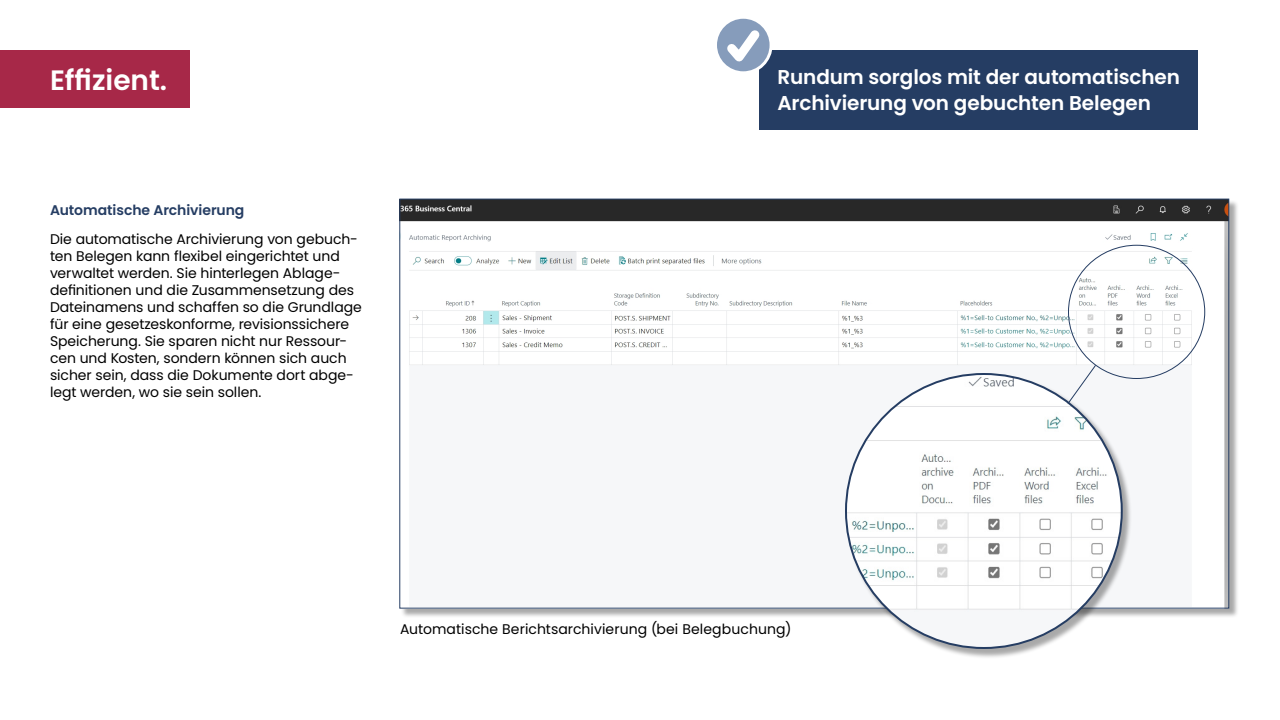
<style>
.page{position:relative;width:1280px;height:720px;background:#fff}
.page>*{position:absolute;margin:0;border:0;box-sizing:border-box;transform-origin:0 0}
.Flag{font:600 28px "Poppins";color:#fff}
.Farbige_Fläche{font:600 20px/26px "Poppins";letter-spacing:-.005em;color:#fff}
.Fließtext{font:14px/17px "Poppins";letter-spacing:-.005em;color:#000}
.Bildbeschriftung{font:14px "Poppins";letter-spacing:.005em;color:#000}
.Zwischenüberschrift_Semibold{font:600 14px "Poppins";letter-spacing:-.005em;color:#253d63}
</style>
<div class="page">
<div style="left:400px;top:200px;width:839px;height:418px;background:#000;opacity:.34"></div>
<img style="left:401px;top:201px;width:826px;height:406px">
<div style="left:0;top:50px;width:190px;height:58px;background:#a72848"></div>
<div style="left:760px;top:50px;width:438px;height:80px;background:#253d63"></div>
<svg style="left:715px;top:17px;width:56px;height:56px"></svg>
<div style="left:714px;top:16px;width:59px;height:58px;border:3px solid #fff;border-radius:50%"></div>
<svg style="left:719px;top:22px;width:48px;height:50px"></svg>
<div style="left:846px;top:374px;width:286px;height:285px;background:#000;opacity:.34"></div>
<img style="left:846px;top:374px;width:276px;height:274px">
<svg style="left:1067px;top:364px;width:30px;height:41px"></svg>
<p class="Flag" style="left:50px;top:64px;width:119px">Effizient.</p>
<p class="Farbige_Fläche" style="left:778px;top:65px;width:404px">Rundum sorglos mit der automatischen<br>Archivierung von gebuchten Belegen</p>
<p class="Zwischenüberschrift_Semibold" style="left:50px;top:202px;width:196px">Automatische Archivierung</p>
<p class="Fließtext" style="left:50px;top:231px;width:313px">Die automatische Archivierung von gebuch&shy;ten Belegen kann flexibel eingerichtet und verwaltet werden. Sie hinterlegen Ablage&shy;definitionen und die Zusammensetzung des Dateinamens und schaffen so die Grundlage für eine gesetzeskonforme, revisionssichere Speicherung. Sie sparen nicht nur Ressour&shy;cen und Kosten, sondern können sich auch sicher sein, dass die Dokumente dort abge&shy;legt werden, wo sie sein sollen.</p>
<p class="Bildbeschriftung" style="left:400px;top:621px;width:393px">Automatische Berichtsarchivierung (bei Belegbuchung)</p>
</div>
